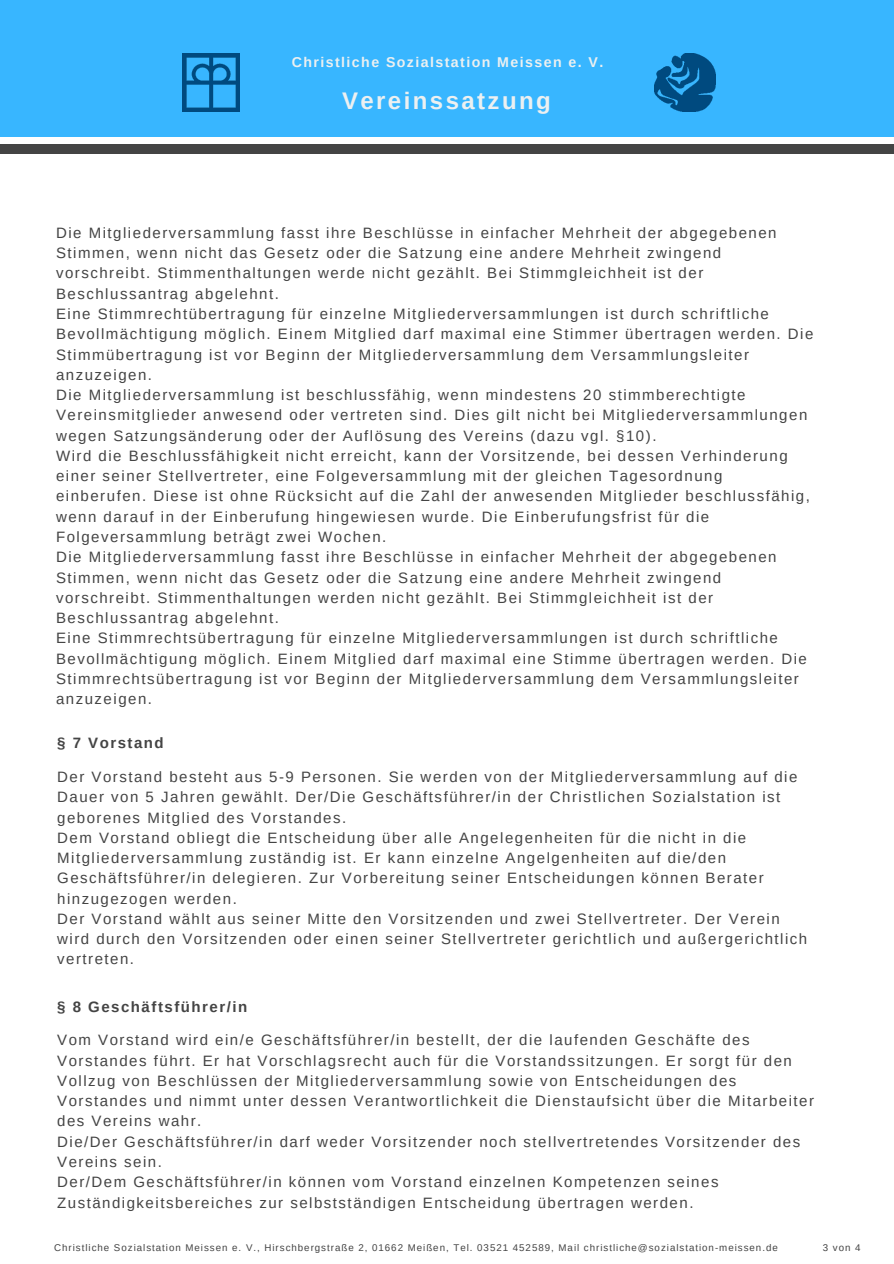
<style>
.page{position:relative;width:894px;height:1264px;background:#fff}
.page>*{position:absolute;margin:0;border:0;box-sizing:border-box;transform-origin:0 0}
.t1{font:700 24px "Arimo";letter-spacing:.1em;color:#ecf0f1}
.t2{font:15px/20.2px "Arimo";letter-spacing:.1em;color:#444}
.t3{font:700 15px "Arimo";letter-spacing:.1em;color:#444}
.t4{font:700 14.25px "Arimo";letter-spacing:.1em;color:#ecf0f1}
.t5{font:9.75px "Arimo";letter-spacing:.1em;color:#444}
</style>
<div class="page">
<div style="left:0;top:145px;width:893px;height:9px;background:#444"></div>
<div style="left:0;top:0;width:893px;height:137px;background:#38b6ff"></div>
<img style="left:654px;top:54px;width:61px;height:57px">
<img style="left:182px;top:54px;width:58px;height:57px">
<p class="t4" style="left:292px;top:54px;width:313px">Christliche Sozialstation Meissen e. V.</p>
<p class="t1" style="left:342px;top:87px;width:210px">Vereinssatzung</p>
<p class="t2" style="left:56px;top:222px;width:722px">Die Mitgliederversammlung fasst ihre Beschlüsse in einfacher Mehrheit der abgegebenen Stimmen, wenn nicht das Gesetz oder die Satzung eine andere Mehrheit zwingend vorschreibt. Stimmenthaltungen werde nicht gezählt. Bei Stimmgleichheit ist der Beschlussantrag abgelehnt.</p>
<p class="t2" style="left:56px;top:303px;width:758px">Eine Stimmrechtübertragung für einzelne Mitgliederversammlungen ist durch schriftliche Bevollmächtigung möglich. Einem Mitglied darf maximal eine Stimmer übertragen werden. Die Stimmübertragung ist vor Beginn der Mitgliederversammlung dem Versammlungsleiter anzuzeigen.</p>
<p class="t2" style="left:56px;top:385px;width:752px">Die Mitgliederversammlung ist beschlussfähig, wenn mindestens 20 stimmberechtigte<br>Vereinsmitglieder anwesend oder vertreten sind. Dies gilt nicht bei Mitgliederversammlungen wegen Satzungsänderung oder der Auflösung des Vereins (dazu vgl. §10).</p>
<p class="t2" style="left:56px;top:445px;width:755px">Wird die Beschlussfähigkeit nicht erreicht, kann der Vorsitzende, bei dessen Verhinderung einer seiner Stellvertreter, eine Folgeversammlung mit der gleichen Tagesordnung einberufen. Diese ist ohne Rücksicht auf die Zahl der anwesenden Mitglieder beschlussfähig, wenn darauf in der Einberufung hingewiesen wurde. Die Einberufungsfrist für die Folgeversammlung beträgt zwei Wochen.</p>
<p class="t2" style="left:56px;top:547px;width:722px">Die Mitgliederversammlung fasst ihre Beschlüsse in einfacher Mehrheit der abgegebenen Stimmen, wenn nicht das Gesetz oder die Satzung eine andere Mehrheit zwingend vorschreibt. Stimmenthaltungen werden nicht gezählt. Bei Stimmgleichheit ist der Beschlussantrag abgelehnt.</p>
<p class="t2" style="left:56px;top:628px;width:752px">Eine Stimmrechtsübertragung für einzelne Mitgliederversammlungen ist durch schriftliche Bevollmächtigung möglich. Einem Mitglied darf maximal eine Stimme übertragen werden. Die Stimmrechtsübertragung ist vor Beginn der Mitgliederversammlung dem Versammlungsleiter anzuzeigen.</p>
<p class="t3" style="left:57px;top:734px;width:108px">§ 7 Vorstand</p>
<p class="t2" style="left:57px;top:766px;width:741px">Der Vorstand besteht aus 5-9 Personen. Sie werden von der Mitgliederversammlung auf die<br>Dauer von 5 Jahren gewählt. Der/Die Geschäftsführer/in der Christlichen Sozialstation ist geborenes Mitglied des Vorstandes.</p>
<p class="t2" style="left:57px;top:827px;width:708px">Dem Vorstand obliegt die Entscheidung über alle Angelegenheiten für die nicht in die Mitgliederversammlung zuständig ist. Er kann einzelne Angelgenheiten auf die/den Geschäftsführer/in delegieren. Zur Vorbereitung seiner Entscheidungen können Berater hinzugezogen werden.</p>
<p class="t2" style="left:57px;top:908px;width:751px">Der Vorstand wählt aus seiner Mitte den Vorsitzenden und zwei Stellvertreter. Der Verein wird durch den Vorsitzenden oder einen seiner Stellvertreter gerichtlich und außergerichtlich vertreten.</p>
<p class="t3" style="left:57px;top:997px;width:191px">§ 8 Geschäftsführer/in</p>
<p class="t2" style="left:57px;top:1030px;width:758px">Vom Vorstand wird ein/e Geschäftsführer/in bestellt, der die laufenden Geschäfte des Vorstandes führt. Er hat Vorschlagsrecht auch für die Vorstandssitzungen. Er sorgt für den Vollzug von Beschlüssen der Mitgliederversammlung sowie von Entscheidungen des Vorstandes und nimmt unter dessen Verantwortlichkeit die Dienstaufsicht über die Mitarbeiter des Vereins wahr.</p>
<p class="t2" style="left:57px;top:1131px;width:744px">Die/Der Geschäftsführer/in darf weder Vorsitzender noch stellvertretendes Vorsitzender des<br>Vereins sein.</p>
<p class="t2" style="left:57px;top:1171px;width:662px">Der/Dem Geschäftsführer/in können vom Vorstand einzelnen Kompetenzen seines<br>Zuständigkeitsbereiches zur selbstständigen Entscheidung übertragen werden.</p>
<p class="t5" style="left:54px;top:1242px;width:725px">Christliche Sozialstation Meissen e. V., Hirschbergstraße 2, 01662 Meißen, Tel. 03521 452589, Mail christliche@sozialstation-meissen.de</p>
<p class="t5" style="left:822px;top:1242px;width:39px">3 von 4</p>
</div>
